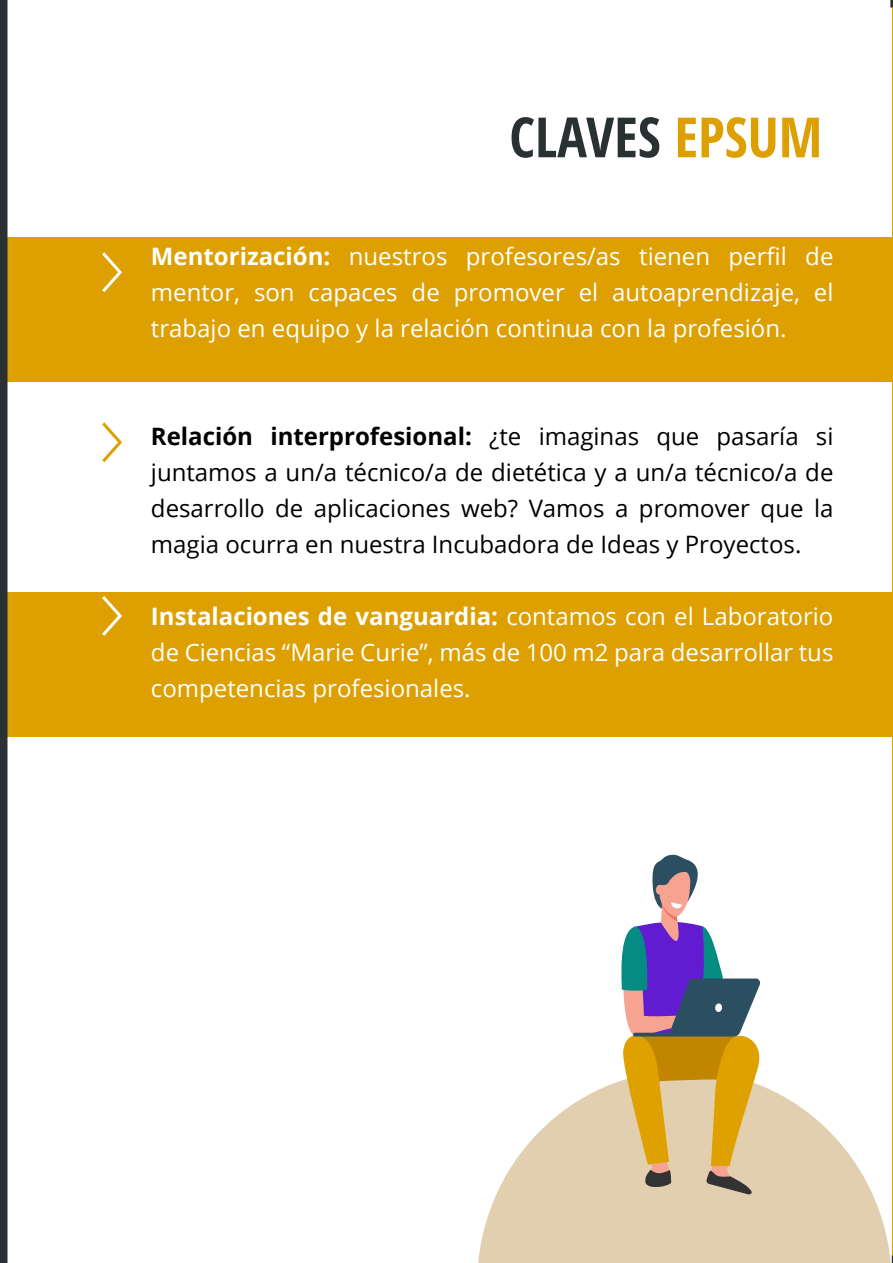
<style>
.page{position:relative;width:893px;height:1263px;background:#fff}
.page>*{position:absolute;margin:0;border:0;box-sizing:border-box;transform-origin:0 0}
.t1{font:700 condensed 55.5px "Open Sans";color:#293133}
.t2{font:24px/36px "Open Sans";color:#fff;text-align:justify}
.t3{font:24px/36px "Open Sans";color:#000;text-align:justify}
.s1{color:#dea000}
.s2{font-weight:700}
.s3{color:#fff}
</style>
<div class="page">
<div style="left:4px;top:238px;width:889px;height:144px;background:#dea000"></div>
<div style="left:8px;top:592px;width:885px;height:145px;background:#dea000"></div>
<div style="left:0;top:0;width:8px;height:1263px;background:#293133"></div>
<hr style="left:892px;top:0;width:1px;height:1263px;background:#dea000">
<svg style="left:890px;top:0;width:3px;height:8px"></svg>
<svg style="left:102px;top:252px;width:20px;height:41px"></svg>
<svg style="left:102px;top:422px;width:20px;height:41px"></svg>
<svg style="left:102px;top:596px;width:20px;height:40px"></svg>
<svg style="left:478px;top:1081px;width:414px;height:182px;fill:#e2cfaf"></svg>
<svg style="left:619px;top:854px;width:142px;height:341px"></svg>
<p class="t1" style="left:509px;top:98px;width:314px">CLAVES <span class="s1">EPSUM</span></p>
<p class="t2" style="left:151px;top:238px;width:684px"><span class="s2">Mentorización:</span> nuestros profesores/as tienen perfil de mentor, son capaces de promover el autoaprendizaje, el trabajo en equipo y la relación continua con la profesión.</p>
<p class="t3" style="left:151px;top:418px;width:684px"><span class="s2">Relación interprofesional:</span> ¿te imaginas que pasaría si juntamos a un/a técnico/a de dietética y a un/a técnico/a de desarrollo de aplicaciones web? Vamos a promover que la magia ocurra en nuestra Incubadora de Ideas y Proyectos.<span class="s3">I</span></p>
<p class="t2" style="left:151px;top:598px;width:684px"><span class="s2">Instalaciones de vanguardia:</span> contamos con el Laboratorio de Ciencias “Marie Curie”, más de 100 m2 para desarrollar tus competencias profesionales.</p>
</div>
